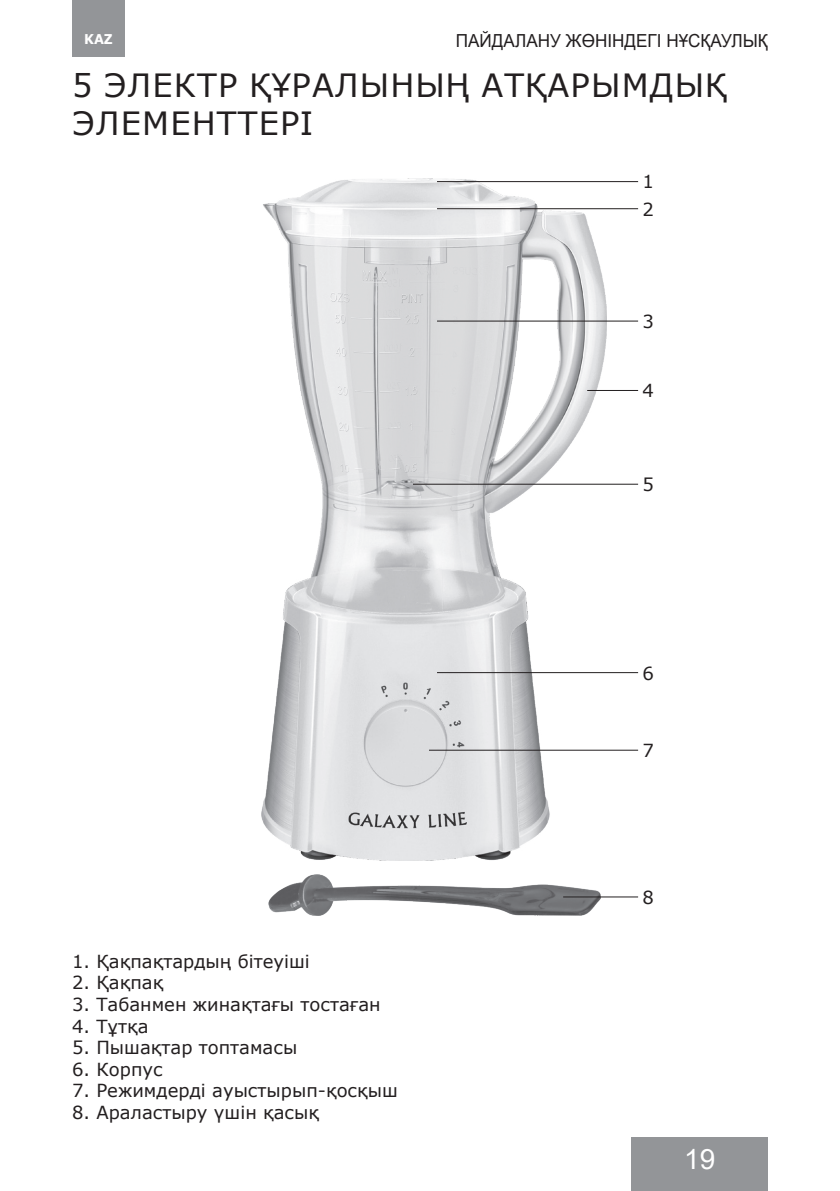
<style>
.page{position:relative;width:840px;height:1191px;background:#fff}
.page>*{position:absolute;margin:0;border:0;box-sizing:border-box;transform-origin:0 0}
.t1{font:32px/38.4px "Verdana";letter-spacing:.035em;color:#231f20}
.t2{font:28px "Arial";color:#fff}
.t3{font:18px/27.2px "Verdana";color:#231f20}
.t4{font:18px "Arial";color:#231f20;scale:.95 1}
.t5{font:700 13.6px "Verdana";color:#fff;scale:.95 1}
</style>
<div class="page">
<img style="left:261px;top:178px;width:345px;height:682px">
<div style="left:72px;top:0;width:53px;height:57px;background:#939598"></div>
<div style="left:631px;top:1137px;width:136px;height:54px;background:#939598"></div>
<img style="left:268px;top:874px;width:332px;height:41px">
<hr style="left:437px;top:181px;width:200px;height:1px;background:#231f20">
<hr style="left:437px;top:208px;width:200px;height:1px;background:#231f20">
<hr style="left:437px;top:320px;width:200px;height:1px;background:#231f20">
<hr style="left:587px;top:390px;width:50px;height:1px;background:#231f20">
<hr style="left:413px;top:484px;width:224px;height:1px;background:#231f20">
<hr style="left:437px;top:672px;width:200px;height:1px;background:#231f20">
<hr style="left:429px;top:749px;width:208px;height:1px;background:#231f20">
<hr style="left:563px;top:896px;width:74px;height:1px;background:#231f20">
<p class="t4" style="left:455px;top:29px;width:330px">ПАЙДАЛАНУ ЖӨНІНДЕГІ НҰСҚАУЛЫҚ</p>
<p class="t1" style="left:72px;top:65px;width:656px">5 ЭЛЕКТР ҚҰРАЛЫНЫҢ АТҚАРЫМДЫҚ<br>ЭЛЕМЕНТТЕРI</p>
<p class="t5" style="left:84px;top:30px;width:32px">KAZ</p>
<p class="t3" style="left:642px;top:168px;width:13px">1<br>2</p>
<p class="t3" style="left:642px;top:308px;width:13px">3</p>
<p class="t3" style="left:642px;top:377px;width:13px">4</p>
<p class="t3" style="left:642px;top:471px;width:13px">5</p>
<p class="t3" style="left:642px;top:659px;width:13px">6</p>
<p class="t3" style="left:642px;top:736px;width:13px">7</p>
<p class="t3" style="left:72px;top:947px;width:239px">1. Қақпақтардың бітеуіші</p>
<p class="t3" style="left:72px;top:969px;width:93px">2. Қақпақ</p>
<p class="t3" style="left:72px;top:990px;width:310px">3. Табанмен жинақтағы тостаған</p>
<p class="t3" style="left:72px;top:1012px;width:78px">4. Тұтқа</p>
<p class="t3" style="left:72px;top:1033px;width:226px">5. Пышақтар топтамасы</p>
<p class="t3" style="left:72px;top:1055px;width:92px">6. Корпус</p>
<p class="t3" style="left:72px;top:1077px;width:327px">7. Режимдерді ауыстырып-қосқыш</p>
<p class="t3" style="left:72px;top:1098px;width:248px">8. Араластыру үшін қасық</p>
<p class="t3" style="left:642px;top:883px;width:13px">8</p>
<p class="t2" style="left:683px;top:1140px;width:33px">19</p>
</div>
